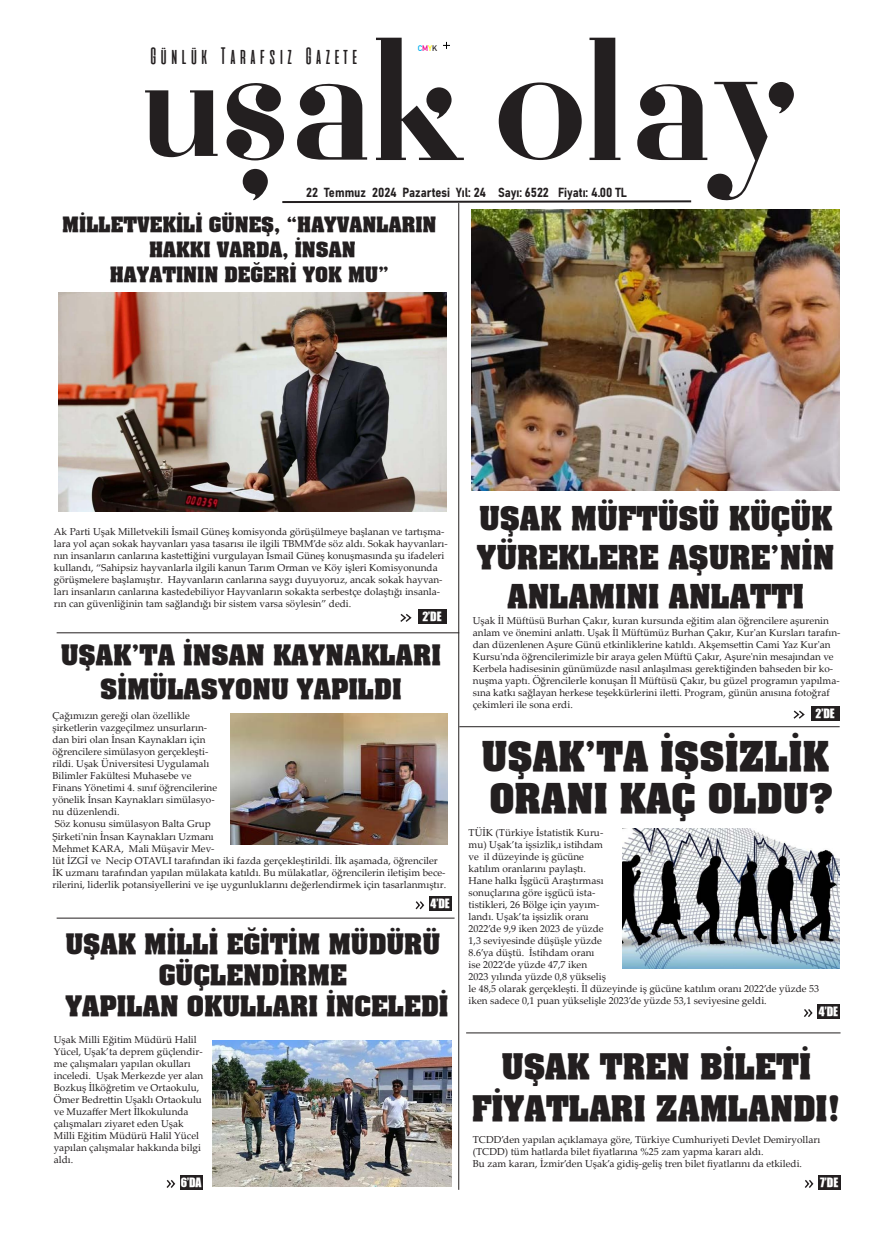
<style>
.page{position:relative;width:893px;height:1234px;background:#fff}
.page>*{position:absolute;margin:0;border:0;box-sizing:border-box;transform-origin:0 0}
.t1{font:700 35px "TR Aardvark";color:#231f20}
.t2{font:700 30px "TR Aardvark";color:#231f20}
.t3{font:700 28px/39px "TR Aardvark";color:#231f20;text-align:center}
.t4{font:700 24px/31px "TR Aardvark";color:#231f20;text-align:center}
.t5{font:23.7px "aliensandcows";color:#231f20}
.t6{font:700 18px "TR Aardvark";color:#231f20}
.t7{font:13px "Bahnschrift";color:#231f20}
.t8{font:11.8px "TR Impact";color:#fff}
.t9{font:10px/12px "Palatino Linotype";color:#231f20}
.t10{font:700 8px "DIN Alternate";color:#00aeef}
.s1{color:#ed028c}
.s2{color:#fff101}
.s3{color:#231f20}
</style>
<div class="page">
<svg style="left:145px;top:90px;width:73px;height:67px"></svg>
<div style="left:180px;top:1174px;width:22px;height:15px;background:#231f20"></div>
<svg style="left:166px;top:1180px;width:10px;height:8px"></svg>
<div style="left:811px;top:705px;width:29px;height:15px;background:#231f20"></div>
<svg style="left:793px;top:710px;width:12px;height:9px"></svg>
<svg style="left:226px;top:38px;width:568px;height:165px"></svg>
<div style="left:418px;top:608px;width:28px;height:15px;background:#231f20"></div>
<svg style="left:400px;top:614px;width:12px;height:8px"></svg>
<div style="left:429px;top:896px;width:22px;height:14px;background:#231f20"></div>
<svg style="left:415px;top:901px;width:10px;height:9px"></svg>
<div style="left:817px;top:1003px;width:23px;height:15px;background:#231f20"></div>
<svg style="left:804px;top:1009px;width:9px;height:8px"></svg>
<div style="left:818px;top:1174px;width:22px;height:15px;background:#231f20"></div>
<svg style="left:804px;top:1180px;width:10px;height:8px"></svg>
<hr style="left:466px;top:1032px;width:374px;height:1px;background:#231f20">
<hr style="left:57px;top:917px;width:398px;height:1px;background:#231f20">
<hr style="left:459px;top:726px;width:381px;height:1px;background:#231f20">
<hr style="left:57px;top:632px;width:402px;height:1px;background:#231f20">
<hr style="left:458px;top:203px;width:1px;height:986px;background:#231f20">
<img style="left:58px;top:292px;width:388px;height:219px">
<img style="left:471px;top:209px;width:369px;height:281px">
<img style="left:231px;top:713px;width:217px;height:131px">
<img style="left:622px;top:828px;width:218px;height:139px">
<img style="left:213px;top:1040px;width:238px;height:145px">
<p class="t5" style="left:148px;top:44px;width:213px">Günlük Tarafsız Gazete</p>
<p class="t10" style="left:418px;top:42px;width:21px">C<span class="s1">M</span><span class="s2">Y</span><span class="s3">K</span></p>
<p class="t7" style="left:306px;top:182px;width:322px">22 Temmuz 2024 Pazartesi Yıl: 24 Sayı: 6522 Fiyatı: 4.00 TL</p>
<p class="t6" style="left:62px;top:211px;width:376px">MİLLETVEKİLİ GÜNEŞ, “HAYVANLARIN</p>
<p class="t6" style="left:149px;top:236px;width:208px">HAKKI VARDA, İNSAN</p>
<p class="t6" style="left:110px;top:261px;width:281px">HAYATININ DEĞERİ YOK MU”</p>
<p class="t3" style="left:477px;top:497px;width:359px">UŞAK MÜFTÜSÜ KÜÇÜK<br>YÜREKLERE AŞURE’NİN<br>ANLAMINI ANLATTI</p>
<p class="t9" style="left:473px;top:613px;width:369px">Uşak İl Müftüsü Burhan Çakır, kuran kursunda eğitim alan öğrencilere aşurenin anlam ve önemini anlattı. Uşak İl Müftümüz Burhan Çakır, Kur'an Kursları tarafın&shy;dan düzenlenen Aşure Günü etkinliklerine katıldı. Akşemsettin Cami Yaz Kur'an Kursu'nda öğrencilerimizle bir araya gelen Müftü Çakır, Aşure'nin mesajından ve Kerbela hadisesinin günümüzde nasıl anlaşılması gerektiğinden bahseden bir ko&shy;nuşma yaptı. Öğrencilerle konuşan İl Müftüsü Çakır, bu güzel programın yapılma&shy;sına katkı sağlayan herkese teşekkürlerini iletti. Program, günün anısına fotoğraf çekimleri ile sona erdi.</p>
<p class="t9" style="left:54px;top:525px;width:395px">Ak Parti Uşak Milletvekili İsmail Güneş komisyonda görüşülmeye başlanan ve tartışma&shy;lara yol açan sokak hayvanları yasa tasarısı ile ilgili TBMM’de söz aldı. Sokak hayvanları&shy;nın insanların canlarına kastettiğini vurgulayan İsmail Güneş konuşmasında şu ifadeleri kullandı, “Sahipsiz hayvanlarla ilgili kanun Tarım Orman ve Köy işleri Komisyonunda görüşmelere başlamıştır. Hayvanların canlarına saygı duyuyoruz, ancak sokak hayvan&shy;ları insanların canlarına kastedebiliyor Hayvanların sokakta serbestçe dolaştığı insanla&shy;rın can güvenliğinin tam sağlandığı bir sistem varsa söylesin” dedi.</p>
<p class="t8" style="left:422px;top:607px;width:21px">2’DE</p>
<p class="t4" style="left:61px;top:638px;width:382px">UŞAK’TA İNSAN KAYNAKLARI</p>
<p class="t4" style="left:100px;top:672px;width:303px">SİMÜLASYONU YAPILDI</p>
<p class="t9" style="left:52px;top:709px;width:166px">Çağımızın gereği olan özellikle şirketlerin vazgeçilmez unsurların&shy;dan biri olan İnsan Kaynakları için öğrencilere simülasyon gerçekleşti&shy;rildi. Uşak Üniversitesi Uygulamalı Bilimler Fakültesi Muhasebe ve Finans Yönetimi 4. sınıf öğrencilerine yönelik İnsan Kaynakları simülasyo&shy;nu düzenlendi.</p>
<p class="t9" style="left:52px;top:817px;width:395px">Söz konusu simülasyon Balta Grup<br>Şirketi'nin İnsan Kaynakları Uzmanı<br>Mehmet KARA, Mali Müşavir Mev-<br>lüt İZGİ ve Necip OTAVLI tarafından iki fazda gerçekleştirildi. İlk aşamada, öğrenciler İK uzmanı tarafından yapılan mülakata katıldı. Bu mülakatlar, öğrencilerin iletişim bece&shy;rilerini, liderlik potansiyellerini ve işe uygunluklarını değerlendirmek için tasarlanmıştır.</p>
<p class="t8" style="left:815px;top:703px;width:21px">2’DE</p>
<p class="t1" style="left:482px;top:730px;width:349px">UŞAK’TA İŞSİZLİK</p>
<p class="t1" style="left:489px;top:772px;width:345px">ORANI KAÇ OLDU?</p>
<p class="t9" style="left:469px;top:826px;width:352px">TÜİK (Türkiye İstatistik Kuru-<br>mu) Uşak’ta işsizlik,ı istihdam<br>ve il düzeyinde iş gücüne<br>katılım oranlarını paylaştı.<br>Hane halkı İşgücü Araştırması<br>sonuçlarına göre işgücü ista-<br>tistikleri, 26 Bölge için yayım-<br>landı. Uşak’ta işsizlik oranı<br>2022’de 9,9 iken 2023 de yüzde<br>1,3 seviyesinde düşüşle yüzde<br>8.6’ya düştü. İstihdam oranı<br>ise 2022’de yüzde 47,7 iken<br>2023 yılında yüzde 0,8 yükseliş<br>le 48,5 olarak gerçekleşti. İl düzeyinde iş gücüne katılım oranı 2022’de yüzde 53 iken sadece 0,1 puan yükselişle 2023’de yüzde 53,1 seviyesine geldi.</p>
<p class="t8" style="left:430px;top:894px;width:21px">4’DE</p>
<p class="t4" style="left:65px;top:927px;width:376px">UŞAK MİLLİ EĞİTİM MÜDÜRÜ<br>GÜÇLENDİRME</p>
<p class="t4" style="left:65px;top:989px;width:385px">YAPILAN OKULLARI İNCELEDİ</p>
<p class="t9" style="left:54px;top:1032px;width:151px">Uşak Milli Eğitim Müdürü Halil<br>Yücel, Uşak’ta deprem güçlendir&shy;me çalışmaları yapılan okulları inceledi. Uşak Merkezde yer alan<br>Bozkuş İlköğretim ve Ortaokulu,<br>Ömer Bedrettin Uşaklı Ortaokulu ve Muzaffer Mert İlkokulunda çalışmaları ziyaret eden Uşak<br>Milli Eğitim Müdürü Halil Yücel yapılan çalışmalar hakkında bilgi aldı.</p>
<p class="t2" style="left:501px;top:1044px;width:311px">UŞAK TREN BİLETİ</p>
<p class="t8" style="left:819px;top:1002px;width:21px">4’DE</p>
<p class="t2" style="left:472px;top:1086px;width:371px">FİYATLARI ZAMLANDI!</p>
<p class="t9" style="left:473px;top:1133px;width:349px">TCDD’den yapılan açıklamaya göre, Türkiye Cumhuriyeti Devlet Demiryolları (TCDD) tüm hatlarda bilet fiyatlarına %25 zam yapma kararı aldı.</p>
<p class="t9" style="left:473px;top:1157px;width:331px">Bu zam kararı, İzmir’den Uşak’a gidiş-geliş tren bilet fiyatlarını da etkiledi.</p>
<p class="t8" style="left:181px;top:1172px;width:22px">6’DA</p>
<p class="t8" style="left:820px;top:1172px;width:20px">7’DE</p>
</div>
